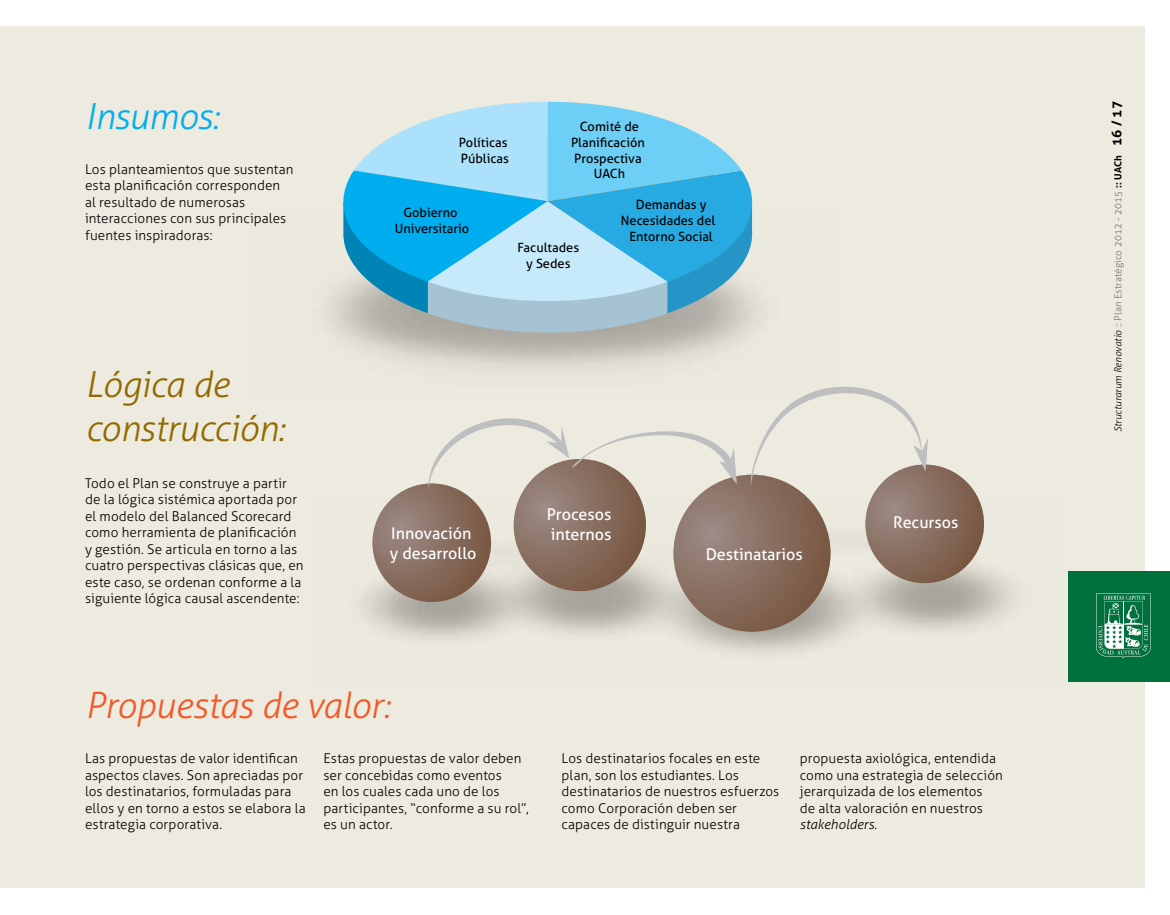
<style>
.page{position:relative;width:1170px;height:915px;background:#fff}
.page>*{position:absolute;margin:0;border:0;box-sizing:border-box;transform-origin:0 0}
.t1{font:italic 300 36px/43.5px "Aller";letter-spacing:-.015em;color:#926b00}
.t2{font:italic 300 36px "Aller";letter-spacing:-.015em;color:#f15a29}
.t3{font:italic 300 36px "Aller";letter-spacing:-.02em;color:#00aeef}
.t4{font:16.2px "Aller";color:#fff}
.t5{font:300 13.5px/16.5px "Aller";letter-spacing:.005em;color:#000}
.t6{font:12.75px/15.9px "Aller";color:#000;text-align:center}
.t7{font:300 9.75px "Aller";letter-spacing:.01em;color:#808285}
.s1{font-style:italic}
.s2{font-style:italic;color:#000}
.s3{font-weight:700;color:#000}
.s4{font-weight:700;font-size:13.5px;color:#000}
</style>
<div class="page">
<div style="left:0;top:27px;width:1144px;height:861px;background:#edeadf"></div>
<img style="left:360px;top:498px;width:654px;height:155px">
<svg style="left:343px;top:102px;width:409px;height:230px"></svg>
<svg style="left:865px;top:464px;width:118px;height:119px"></svg>
<svg style="left:673px;top:474px;width:157px;height:157px"></svg>
<svg style="left:513px;top:459px;width:133px;height:132px"></svg>
<svg style="left:372px;top:483px;width:119px;height:119px"></svg>
<svg style="left:428px;top:418px;width:308px;height:73px"></svg>
<svg style="left:750px;top:386px;width:178px;height:101px"></svg>
<div style="left:1068px;top:571px;width:101px;height:110px;background:#00703c"></div>
<svg style="left:1096px;top:593px;width:54px;height:65px"></svg>
<h1 class="t3" style="left:85px;top:94px;width:136px">Insumos:</h1>
<p class="t5" style="left:85px;top:161px;width:210px">Los planteamientos que sustentan esta planificación corresponden al resultado de numerosas interacciones con sus principales fuentes inspiradoras:</p>
<h1 class="t1" style="left:85px;top:362px;width:201px">Lógica de construcción:</h1>
<p class="t5" style="left:85px;top:474px;width:220px">Todo el Plan se construye a partir de la lógica sistémica aportada por el modelo del Balanced Scorecard como herramienta de planificación y gestión. Se articula en torno a las cuatro perspectivas clásicas que, en este caso, se ordenan conforme a la siguiente lógica causal ascendente:</p>
<p class="t6" style="left:459px;top:134px;width:51px;text-align:left">Políticas<br>Públicas</p>
<p class="t6" style="left:395px;top:204px;width:76px">Gobierno<br>Universitario</p>
<p class="t6" style="left:571px;top:118px;width:75px">Comité de<br>Planificación<br>Prospectiva<br>UACh</p>
<p class="t6" style="left:620px;top:197px;width:96px">Demandas y<br>Necesidades del<br>Entorno Social</p>
<p class="t6" style="left:517px;top:239px;width:63px">Facultades y Sedes</p>
<p class="t4" style="left:547px;top:504px;width:66px">Procesos</p>
<p class="t4" style="left:391px;top:523px;width:82px">Innovación</p>
<p class="t4" style="left:550px;top:524px;width:62px">internos</p>
<p class="t4" style="left:390px;top:543px;width:88px">y desarrollo</p>
<p class="t4" style="left:705px;top:544px;width:99px">Destinatarios</p>
<p class="t4" style="left:893px;top:512px;width:67px">Recursos</p>
<h1 class="t2" style="left:85px;top:683px;width:306px">Propuestas de valor:</h1>
<p class="t5" style="left:323px;top:750px;width:207px">Estas propuestas de valor deben ser concebidas como eventos<br>en los cuales cada uno de los participantes, “conforme a su rol”, es un actor.</p>
<p class="t5" style="left:561px;top:750px;width:219px">Los destinatarios focales en este plan, son los estudiantes. Los destinatarios de nuestros esfuerzos como Corporación deben ser capaces de distinguir nuestra</p>
<p class="t5" style="left:799px;top:750px;width:205px">propuesta axiológica, entendida como una estrategia de selección jerarquizada de los elementos<br>de alta valoración en nuestros <span class="s1">stakeholders</span>.</p>
<p class="t5" style="left:85px;top:750px;width:222px">Las propuestas de valor identifican aspectos claves. Son apreciadas por los destinatarios, formuladas para ellos y en torno a estos se elabora la estrategia corporativa.</p>
<p class="t7" style="left:1111px;top:432px;width:332px;rotate:-90deg"><span class="s2">Structurarum Renovatio</span> :: Plan Estratégico 2012 - 2015 <span class="s3">:: UACh</span> <span class="s4">16 / 17</span></p>
</div>
